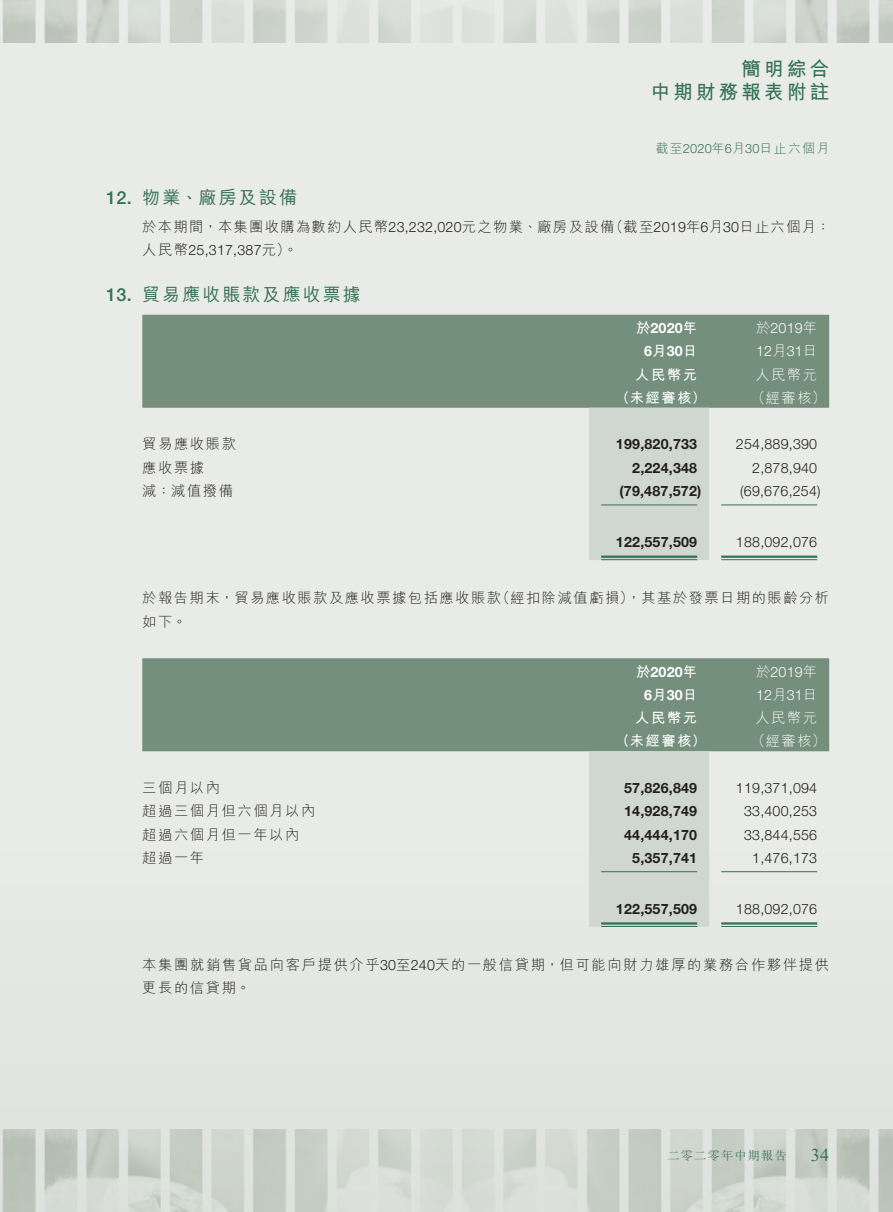
<style>
.page{position:relative;width:893px;height:1212px;background:#e8ebe7}
.page>*{position:absolute;margin:0;border:0;box-sizing:border-box;transform-origin:0 0}
.t1{font:700 19.5px/22.5px "M Hei HK";letter-spacing:.165em;color:#357155;text-align:right}
._03_H1{font:500 18px "M Hei HK";letter-spacing:.115em;color:#357155}
._03_H1-2{font:500 18px "Helvetica Neue LT Std";color:#357155}
.t2{font:18px "Times New Roman";color:#357155}
._12___P2{font:300 14.25px/23.2px "M Hei HK";letter-spacing:.11em;color:#231f20}
._01_Body_Text{font:300 14.25px "Helvetica Neue LT Std";letter-spacing:.015em;color:#231f20}
._01_Body_Text-2{font:700 14.25px "Helvetica Neue LT Std";letter-spacing:.015em;color:#231f20}
._15_Table_Stub{font:300 14.25px "M Hei HK";letter-spacing:.115em;color:#231f20}
._01_Body_Text-3{font:300 14.25px/23.2px "Helvetica Neue LT Std";letter-spacing:.015em;color:#fff}
._01_Body_Text-4{font:700 14.25px/23.2px "Helvetica Neue LT Std";letter-spacing:.015em;color:#fff;text-align:center}
._01_Body_Text-5{font:700 14.25px "M Hei HK";letter-spacing:.115em;color:#fff}
._01_Body_Text-6{font:300 14.25px "M Hei HK";letter-spacing:.115em;color:#fff}
.t3{font:300 12.75px "M Hei HK";letter-spacing:.115em;color:#357155}
.t4{font:300 12px "M Sung HK";letter-spacing:.115em;color:#357155}
.s1{font-family:"Helvetica Neue LT Std"}
.s2{font-family:"M Hei HK"}
</style>
<div class="page">
<div style="left:0;top:853px;width:893px;height:359px;background:#dde2dc"></div>
<img style="left:3px;top:1129px;width:890px;height:83px">
<img style="left:2px;top:0;width:891px;height:43px">
<div style="left:142px;top:315px;width:687px;height:93px;background:#748f7b"></div>
<div style="left:589px;top:408px;width:120px;height:152px;background:#d0d7d0"></div>
<hr style="left:601px;top:504px;width:96px;height:1px;background:#357155">
<hr style="left:721px;top:504px;width:96px;height:1px;background:#357155">
<hr style="left:601px;top:555px;width:96px;height:3px;background:#357155">
<hr style="left:601px;top:559px;width:96px;height:1px;background:#357155">
<hr style="left:721px;top:555px;width:96px;height:3px;background:#357155">
<hr style="left:721px;top:559px;width:96px;height:1px;background:#357155">
<div style="left:142px;top:658px;width:687px;height:93px;background:#748f7b"></div>
<div style="left:589px;top:751px;width:120px;height:176px;background:#d0d7d0"></div>
<hr style="left:601px;top:871px;width:96px;height:1px;background:#357155">
<hr style="left:721px;top:871px;width:96px;height:1px;background:#357155">
<hr style="left:601px;top:922px;width:96px;height:2px;background:#357155">
<hr style="left:601px;top:926px;width:96px;height:1px;background:#357155">
<hr style="left:721px;top:922px;width:96px;height:2px;background:#357155">
<hr style="left:721px;top:926px;width:96px;height:1px;background:#357155">
<h1 class="t1" style="left:651px;top:56px;width:180px">簡明綜合<br>中期財務報表附註</h1>
<p class="t3" style="left:656px;top:142px;width:175px">截至<span class="s1">2020</span>年月<span class="s1">6 30</span>日止六個月</p>
<p class="_03_H1-2" style="left:106px;top:187px;width:27px">12.</p>
<p class="_03_H1-2" style="left:106px;top:284px;width:27px">13.</p>
<p class="_03_H1" style="left:142px;top:185px;width:156px">物業、廠房及設備</p>
<p class="_12___P2" style="left:609px;top:215px;width:223px">（截至<span class="s1">2019</span>年月<span class="s1">6 30</span>日止六個月：</p>
<p class="_12___P2" style="left:142px;top:215px;width:473px">於本期間，本集團收購為數約人民幣<span class="s1">23,232,020</span>元之物業、廠房及設備人民幣<span class="s1">25,317,387</span>元。(</p>
<p class="_03_H1" style="left:142px;top:281px;width:220px">貿易應收賬款及應收票據</p>
<p class="_01_Body_Text-4" style="left:636px;top:316px;width:63px"><span class="s2">於</span>2020<span class="s2">年月</span>6 30<span class="s2">日</span></p>
<p class="_01_Body_Text-3" style="left:756px;top:316px;width:63px"><span class="s2">於</span>2019<span class="s2">年<br></span>12<span class="s2">月</span>31<span class="s2">日</span></p>
<p class="_01_Body_Text-6" style="left:755px;top:367px;width:63px">人民幣元</p>
<p class="_01_Body_Text-5" style="left:635px;top:364px;width:63px">人民幣元</p>
<p class="_01_Body_Text-5" style="left:615px;top:387px;width:92px">（未經審核）</p>
<p class="_01_Body_Text-6" style="left:751px;top:390px;width:76px">（經審核(</p>
<p class="_15_Table_Stub" style="left:142px;top:437px;width:95px">貿易應收賬款</p>
<p class="_01_Body_Text-2" style="left:616px;top:436px;width:83px">199,820,733</p>
<p class="_01_Body_Text" style="left:736px;top:436px;width:83px">254,889,390</p>
<p class="_15_Table_Stub" style="left:142px;top:460px;width:63px">應收票據</p>
<p class="_01_Body_Text-2" style="left:632px;top:459px;width:66px">2,224,348</p>
<p class="_01_Body_Text" style="left:752px;top:459px;width:66px">2,878,940</p>
<p class="_15_Table_Stub" style="left:142px;top:483px;width:92px">減：減值撥備</p>
<p class="_01_Body_Text-2" style="left:619px;top:482px;width:83px">)79,487,572(</p>
<p class="_01_Body_Text" style="left:740px;top:482px;width:82px">)69,676,254(</p>
<p class="_01_Body_Text-2" style="left:616px;top:533px;width:83px">122,557,509</p>
<p class="_01_Body_Text" style="left:736px;top:533px;width:83px">188,092,076</p>
<p class="_12___P2" style="left:496px;top:586px;width:335px">（經扣除減值虧損，）其基於發票日期的賬齡分析</p>
<p class="_12___P2" style="left:142px;top:586px;width:360px">於報告期末，貿易應收賬款及應收票據包括應收賬款如下。</p>
<p class="_01_Body_Text-4" style="left:636px;top:660px;width:63px"><span class="s2">於</span>2020<span class="s2">年月</span>6 30<span class="s2">日</span></p>
<p class="_01_Body_Text-3" style="left:756px;top:660px;width:63px"><span class="s2">於</span>2019<span class="s2">年<br></span>12<span class="s2">月</span>31<span class="s2">日</span></p>
<p class="_01_Body_Text-6" style="left:755px;top:711px;width:63px">人民幣元</p>
<p class="_01_Body_Text-5" style="left:635px;top:708px;width:63px">人民幣元</p>
<p class="_01_Body_Text-5" style="left:615px;top:731px;width:92px">（未經審核）</p>
<p class="_01_Body_Text-6" style="left:751px;top:734px;width:76px">（經審核(</p>
<p class="_15_Table_Stub" style="left:142px;top:780px;width:79px">三個月以內</p>
<p class="_01_Body_Text-2" style="left:624px;top:779px;width:75px">57,826,849</p>
<p class="_01_Body_Text" style="left:736px;top:779px;width:83px">119,371,094</p>
<p class="_15_Table_Stub" style="left:142px;top:804px;width:174px">超過三個月但六個月以內</p>
<p class="_01_Body_Text-2" style="left:624px;top:802px;width:75px">14,928,749</p>
<p class="_01_Body_Text" style="left:744px;top:802px;width:75px">33,400,253</p>
<p class="_15_Table_Stub" style="left:142px;top:827px;width:159px">超過六個月但一年以內</p>
<p class="_01_Body_Text-2" style="left:624px;top:825px;width:75px">44,444,170</p>
<p class="_01_Body_Text" style="left:744px;top:826px;width:75px">33,844,556</p>
<p class="_15_Table_Stub" style="left:142px;top:850px;width:63px">超過一年</p>
<p class="_01_Body_Text-2" style="left:632px;top:849px;width:66px">5,357,741</p>
<p class="_01_Body_Text" style="left:752px;top:849px;width:66px">1,476,173</p>
<p class="_01_Body_Text-2" style="left:616px;top:900px;width:83px">122,557,509</p>
<p class="_01_Body_Text" style="left:736px;top:900px;width:83px">188,092,076</p>
<p class="_12___P2" style="left:142px;top:953px;width:688px">本集團就銷售貨品向客戶提供介乎<span class="s1">30</span>至<span class="s1">240</span>天的一般信貸期，但可能向財力雄厚的業務合作夥伴提供更長的信貸期。</p>
<p class="t4" style="left:667px;top:1147px;width:121px">二零二零年中期報告</p>
<p class="t2" style="left:811px;top:1142px;width:20px">34</p>
</div>
